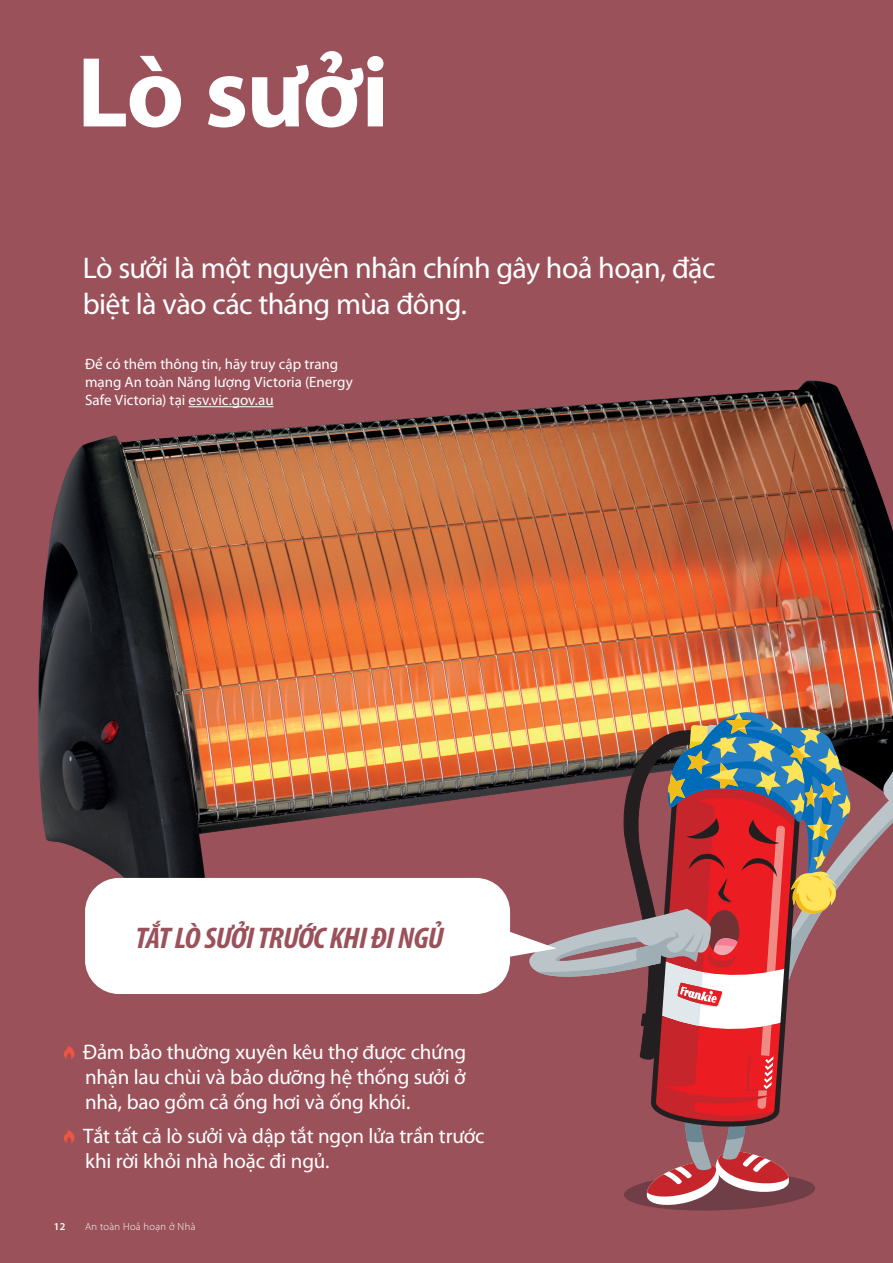
<style>
.page{position:relative;width:893px;height:1263px;background:#9a515a}
.page>*{position:absolute;margin:0;border:0;box-sizing:border-box;transform-origin:0 0}
.t1{font:700 100.5px "Myriad Pro";letter-spacing:-.02em;color:#fff}
.t2{font:30px/36px "Myriad Pro";letter-spacing:-.02em;color:#fff}
.t3{font:italic 700 condensed 30px "Myriad Pro";letter-spacing:-.025em;color:#9a515a;scale:1.08 1}
.t4{font:21px/25.2px "Myriad Pro";letter-spacing:-.01em;color:#fff;text-align:justify}
.t5{font:15px/18px "Myriad Pro";color:#fff}
.t6{font:300 10.5px "Myriad Pro";letter-spacing:.03em;color:#fff}
.t7{font:600 10.5px "Myriad Pro";color:#fff}
</style>
<div class="page">
<img style="left:38px;top:380px;width:855px;height:526px">
<svg style="left:64px;top:1046px;width:10px;height:13px"></svg>
<svg style="left:64px;top:1130px;width:10px;height:13px"></svg>
<svg style="left:493px;top:700px;width:400px;height:510px"></svg>
<div style="left:85px;top:878px;width:425px;height:116px;background:#fff;border-radius:34px"></div>
<hr style="left:189px;top:406px;width:85px;height:1px;background:#fff">
<p class="t1" style="left:77px;top:27px;width:314px">Lò sưởi</p>
<p class="t2" style="left:83px;top:249px;width:634px">Lò sưởi là một nguyên nhân chính gây hoả hoạn, đặc biệt là vào các tháng mùa đông.</p>
<p class="t5" style="left:85px;top:355px;width:269px">Để có thêm thông tin, hãy truy cập trang mạng An toàn Năng lượng Victoria (Energy<br>Safe Victoria) tại esv.vic.gov.au</p>
<p class="t3" style="left:135px;top:919px;width:287px">TẮT LÒ SƯỞI TRƯỚC KHI ĐI NGỦ</p>
<p class="t4" style="left:83px;top:1039px;width:385px">Đảm bảo thường xuyên kêu thợ được chứng nhận lau chùi và bảo dưỡng hệ thống sưởi ở nhà, bao gồm cả ống hơi và ống khói.</p>
<p class="t4" style="left:83px;top:1123px;width:403px">Tắt tất cả lò sưởi và dập tắt ngọn lửa trần trước khi rời khỏi nhà hoặc đi ngủ.</p>
<p class="t7" style="left:54px;top:1219px;width:13px">12</p>
<p class="t6" style="left:85px;top:1220px;width:112px">An toàn Hoả hoạn ở Nhà</p>
</div>
